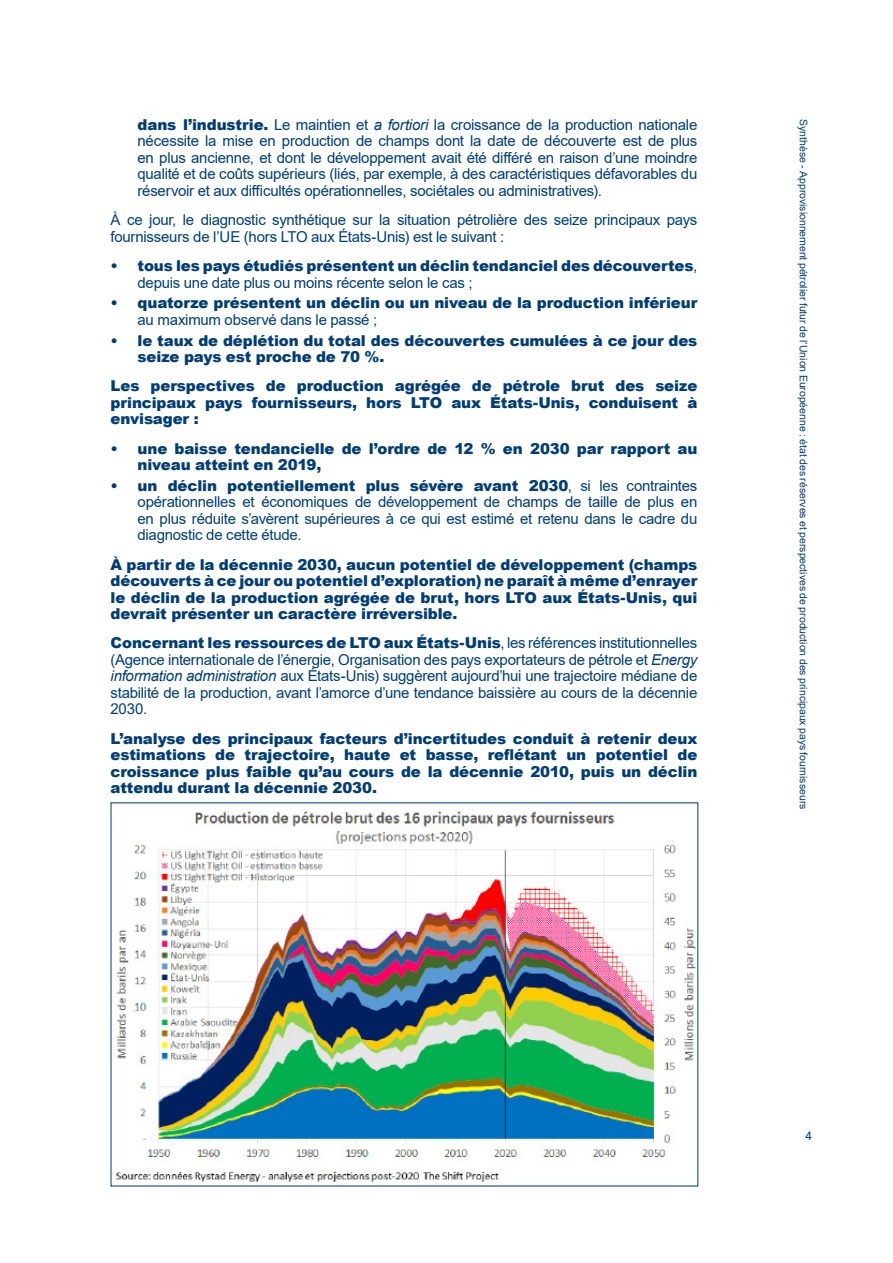
<style>
.page{position:relative;width:893px;height:1263px;background:#fff}
.page>*{position:absolute;margin:0;border:0;box-sizing:border-box;transform-origin:0 0}
.Chapitres{font:15px/16.5px "Arial";letter-spacing:-.02em;color:#003d75;text-align:justify}
.Chapitres-2{font:900 15px/16.5px "Arial";letter-spacing:-.01em;color:#003d75}
.t1{font:12px "Arial";color:#003d75}
.t2{font:10.5px "Arial";letter-spacing:-.005em;color:#003d75}
.s1{font-weight:900}
.s2{font-style:italic}
.s3{font-weight:400}
</style>
<div class="page">
<img style="left:115px;top:811px;width:581px;height:373px">
<p class="Chapitres" style="left:138px;top:116px;width:561px"><span class="s1">dans l’industrie.</span> Le maintien et <span class="s2">a fortiori</span> la croissance de la production nationale nécessite la mise en production de champs dont la date de découverte est de plus en plus ancienne, et dont le développement avait été différé en raison d’une moindre qualité et de coûts supérieurs (liés, par exemple, à des caractéristiques défavorables du réservoir et aux difficultés opérationnelles, sociétales ou administratives).</p>
<p class="Chapitres" style="left:111px;top:212px;width:588px">À ce jour, le diagnostic synthétique sur la situation pétrolière des seize principaux pays fournisseurs de l’UE (hors LTO aux États-Unis) est le suivant :</p>
<p class="Chapitres-2" style="left:138px;top:257px;width:561px;text-indent:-27px">• tous les pays étudiés présentent un déclin tendanciel des découvertes<span class="s3">, depuis une date plus ou moins récente selon le cas ;</span></p>
<p class="Chapitres-2" style="left:138px;top:294px;width:561px;text-indent:-27px">• quatorze présentent un déclin ou un niveau de la production inférieur <span class="s3">au maximum observé dans le passé ;</span></p>
<p class="Chapitres-2" style="left:138px;top:331px;width:561px;text-indent:-27px">• le taux de déplétion du total des découvertes cumulées à ce jour des seize pays est proche de 70 %.</p>
<p class="Chapitres-2" style="left:111px;top:377px;width:588px;text-align:justify">Les perspectives de production agrégée de pétrole brut des seize principaux pays fournisseurs, hors LTO aux États-Unis, conduisent à envisager :</p>
<p class="Chapitres-2" style="left:138px;top:439px;width:561px;text-indent:-27px">• une baisse tendancielle de l’ordre de 12 % en 2030 par rapport au niveau atteint en 2019,</p>
<p class="Chapitres" style="left:138px;top:477px;width:561px;text-indent:-27px"><span class="s1">• un déclin potentiellement plus sévère avant 2030</span>, si les contraintes opérationnelles et économiques de développement de champs de taille de plus en en plus réduite s’avèrent supérieures à ce qui est estimé et retenu dans le cadre du diagnostic de cette étude.</p>
<p class="Chapitres-2" style="left:111px;top:555px;width:588px;text-align:justify">À partir de la décennie 2030, aucun potentiel de développement (champs découverts à ce jour ou potentiel d’exploration) ne paraît à même d’enrayer le déclin de la production agrégée de brut, hors LTO aux États-Unis, qui devrait présenter un caractère irréversible.</p>
<p class="Chapitres" style="left:111px;top:635px;width:588px"><span class="s1">Concernant les ressources de LTO aux États-Unis</span>, les références institutionnelles (Agence internationale de l’énergie, Organisation des pays exportateurs de pétrole et <span class="s2">Energy information administration</span> aux États-Unis) suggèrent aujourd’hui une trajectoire médiane de stabilité de la production, avant l’amorce d’une tendance baissière au cours de la décennie 2030.</p>
<p class="Chapitres-2" style="left:111px;top:729px;width:588px;text-align:justify">L’analyse des principaux facteurs d’incertitudes conduit à retenir deux estimations de trajectoire, haute et basse, reflétant un potentiel de croissance plus faible qu’au cours de la décennie 2010, puis un déclin attendu durant la décennie 2030.</p>
<p class="t2" style="left:811px;top:119px;width:692px;rotate:90deg">Synthèse - Approvisionnement pétrolier futur de l’Union Européenne : état des réserves et perspectives de production des principaux pays fournisseurs</p>
<p class="t1" style="left:805px;top:1127px;width:8px">4</p>
</div>
